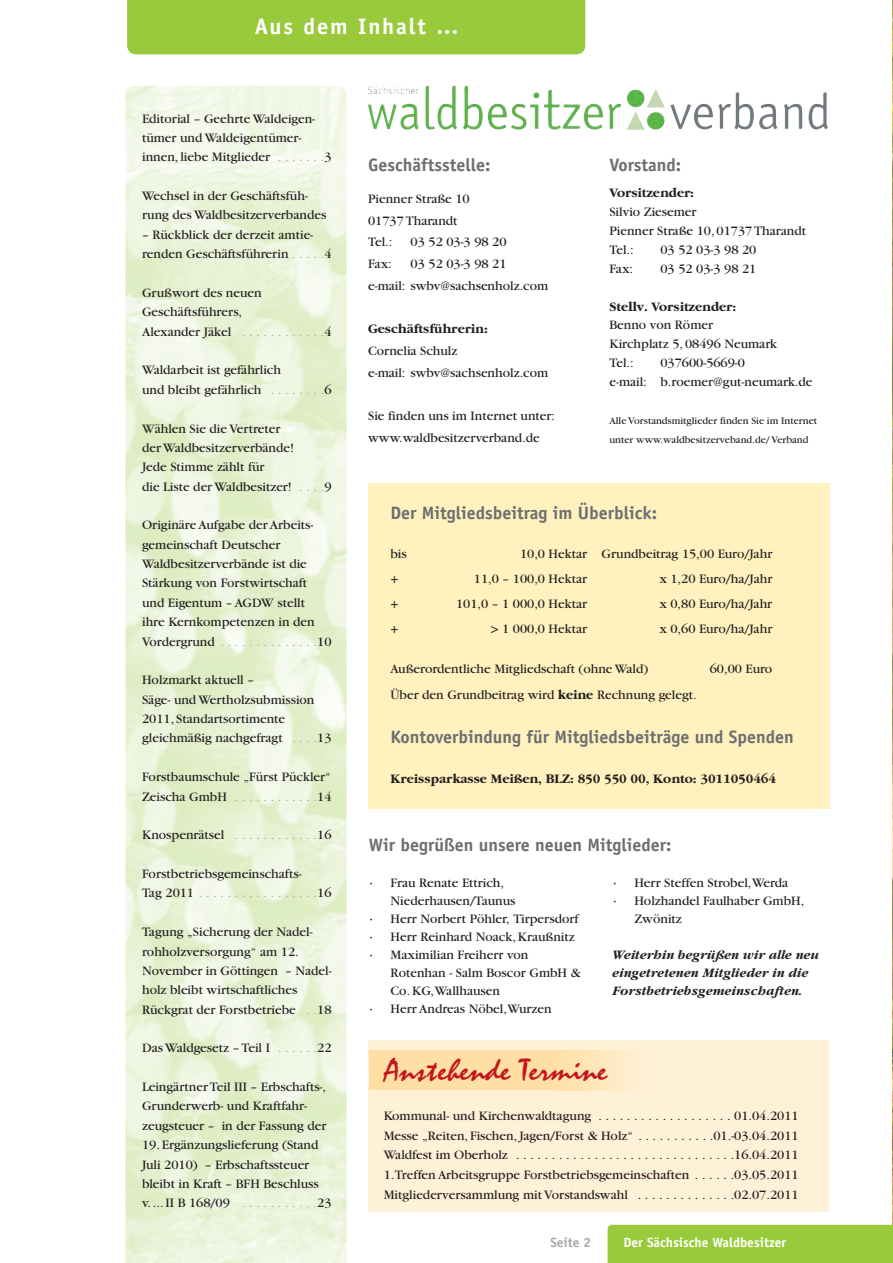
<style>
.page{position:relative;width:893px;height:1263px;background:#fff}
.page>*{position:absolute;margin:0;border:0;box-sizing:border-box;transform-origin:0 0}
.t1{font:30px "Mys Reg";color:#c4151c;scale:1.1 1}
.t2{font:700 22.5px "Officina Sans";letter-spacing:.085em;color:#fff}
.t3{font:700 18px "Officina Sans";color:#6d6e70}
.t4{font:13.5px/19.4px "Garamond";color:#231f20}
.t5{font:700 13.5px "Garamond";color:#231f20}
.t6{font:italic 700 13.5px/18px "Garamond";color:#231f20}
.t7{font:700 13.5px "Officina Sans";color:#fff}
.t8{font:700 13.5px "Officina Sans";color:#a7a9ac}
.t9{font:10.5px/18.9px "Garamond";color:#231f20}
.s1{color:#a7a9ac}
.s2{font-weight:700}
</style>
<div class="page">
<img style="left:892px;top:0;width:1px;height:1225px">
<div style="left:608px;top:1225px;width:285px;height:38px;background:#99ca3c"></div>
<div style="left:127px;top:0;width:458px;height:54px;background:#99ca3c"></div>
<img style="left:125px;top:86px;width:222px;height:1177px">
<img style="left:368px;top:86px;width:115px;height:44px">
<div style="left:368px;top:483px;width:461px;height:326px;background:#fff2be"></div>
<div style="left:369px;top:1040px;width:460px;height:172px;background:#fff1d8"></div>
<div style="left:369px;top:1050px;width:237px;height:40px;background:#ffdfa4"></div>
<div style="left:556px;top:1050px;width:92px;height:40px;background:linear-gradient(to right,#ffdfa5,#fff0d6)"></div>
<h2 class="t2" style="left:255px;top:18px;width:205px">Aus dem Inhalt …</h2>
<p class="t4" style="left:142px;top:110px;width:191px">Editorial – Geehrte Waldeigen&shy;tümer und Waldeigentümer&shy;innen, liebe Mitglieder <span class="s1">. . . . . . .</span>3</p>
<p class="t4" style="left:142px;top:187px;width:186px">Wechsel in der Geschäftsfüh&shy;rung des Waldbesitzerverbandes</p>
<p class="t4" style="left:142px;top:226px;width:191px">– Rückblick der derzeit amtie&shy;renden Geschäftsführerin <span class="s1">. . . . .</span>4</p>
<p class="t4" style="left:142px;top:284px;width:191px">Grußwort des neuen<br>Geschäftsführers,<br>Alexander Jäkel <span class="s1">. . . . . . . . . . . .</span>4</p>
<p class="t4" style="left:142px;top:362px;width:191px">Waldarbeit ist gefährlich<br>und bleibt gefährlich <span class="s1">. . . . . . . .</span>6</p>
<p class="t4" style="left:142px;top:420px;width:191px">Wählen Sie die Vertreter<br>der Waldbesitzerverbände!<br>Jede Stimme zählt für<br>die Liste der Waldbesitzer! <span class="s1">. . . .</span>9</p>
<p class="t4" style="left:142px;top:517px;width:191px">Originäre Aufgabe der Arbeits&shy;gemeinschaft Deutscher<br>Waldbesitzerverbände ist die<br>Stärkung von Forstwirtschaft und Eigentum – AGDW stellt<br>ihre Kernkompetenzen in den<br>Vordergrund <span class="s1">. . . . . . . . . . . . . .</span>10</p>
<p class="t4" style="left:142px;top:672px;width:191px">Holzmarkt aktuell –<br>Säge- und Wertholzsubmission<br>2011, Standartsortimente gleichmäßig nachgefragt <span class="s1">. . . .</span>13</p>
<p class="t4" style="left:142px;top:768px;width:191px">Forstbaumschule „Fürst Pückler“<br>Zeischa GmbH <span class="s1">. . . . . . . . . . . .</span>14</p>
<p class="t4" style="left:142px;top:827px;width:191px">Knospenrätsel <span class="s1">. . . . . . . . . . . .</span>16</p>
<p class="t4" style="left:142px;top:865px;width:191px">Forstbetriebsgemeinschafts-<br>Tag 2011 <span class="s1">. . . . . . . . . . . . . . . . .</span>16</p>
<p class="t4" style="left:142px;top:923px;width:191px">Tagung „Sicherung der Nadel&shy;rohholzversorgung“ am 12.<br>November in Göttingen – Nadel&shy;holz bleibt wirtschaftliches<br>Rückgrat der Forstbetriebe <span class="s1">. .</span>18</p>
<p class="t4" style="left:142px;top:1040px;width:191px">Das Waldgesetz – Teil I <span class="s1">. . . . . .</span>22</p>
<p class="t4" style="left:142px;top:1078px;width:186px">Leingärtner Teil III – Erbschafts-,<br>Grunderwerb- und Kraftfahr&shy;zeugsteuer – in der Fassung der</p>
<p class="t4" style="left:142px;top:1137px;width:191px">19. Ergänzungslieferung (Stand<br>Juli 2010) – Erbschaftssteuer bleibt in Kraft – BFH Beschluss<br>v. ... II B 168/09 <span class="s1">. . . . . . . . . . .</span>23</p>
<h3 class="t3" style="left:368px;top:158px;width:124px">Geschäftsstelle:</h3>
<p class="t4" style="left:368px;top:189px;width:103px;line-height:21.8px">Pienner Straße 10<br>01737 Tharandt<br>Tel.:</p>
<p class="t4" style="left:411px;top:234px;width:97px">03 52 03-3 98 20</p>
<h3 class="t3" style="left:609px;top:158px;width:73px">Vorstand:</h3>
<p class="t5" style="left:609px;top:188px;width:86px">Vorsitzender:</p>
<p class="t4" style="left:609px;top:204px;width:198px;line-height:18.9px">Silvio Ziesemer<br>Pienner Straße 10, 01737 Tharandt<br>Tel.:</p>
<p class="t4" style="left:660px;top:241px;width:97px">03 52 03-3 98 20</p>
<p class="t4" style="left:368px;top:254px;width:182px;line-height:21.8px;text-align:center">03 52 03-3 98 21<br>e-mail: swbv@sachsenholz.com</p>
<p class="t5" style="left:368px;top:324px;width:121px">Geschäftsführerin:</p>
<p class="t4" style="left:368px;top:341px;width:182px;line-height:21.8px">Cornelia Schulz<br>e-mail: swbv@sachsenholz.com</p>
<p class="t4" style="left:368px;top:406px;width:188px;line-height:21.8px">Sie finden uns im Internet unter: www.waldbesitzerverband.de</p>
<p class="t4" style="left:368px;top:255px;width:25px">Fax:</p>
<p class="t4" style="left:609px;top:260px;width:25px">Fax:</p>
<p class="t4" style="left:660px;top:260px;width:97px">03 52 03-3 98 21</p>
<p class="t5" style="left:609px;top:301px;width:128px">Stellv. Vorsitzender:</p>
<p class="t4" style="left:609px;top:317px;width:169px;line-height:18.9px">Benno von Römer<br>Kirchplatz 5, 08496 Neumark<br>Tel.:</p>
<p class="t4" style="left:609px;top:355px;width:205px;line-height:18.9px;text-indent:51px">037600-5669-0<br>e-mail: b.roemer@gut-neumark.de</p>
<p class="t9" style="left:609px;top:412px;width:209px">Alle Vorstandsmitglieder finden Sie im Internet unter www.waldbesitzerveband.de/ Verband</p>
<h3 class="t3" style="left:390px;top:505px;width:268px">Der Mitgliedsbeitrag im Überblick:</h3>
<p class="t4" style="left:390px;top:546px;width:18px">bis</p>
<p class="t4" style="left:520px;top:546px;width:254px">10,0 Hektar Grundbeitrag 15,00 Euro/Jahr</p>
<p class="t4" style="left:390px;top:571px;width:10px">+</p>
<p class="t4" style="left:474px;top:571px;width:115px">11,0 – 100,0 Hektar</p>
<p class="t4" style="left:659px;top:571px;width:114px">x 1,20 Euro/ha/Jahr</p>
<p class="t4" style="left:390px;top:596px;width:10px">+</p>
<p class="t4" style="left:456px;top:596px;width:133px">101,0 – 1 000,0 Hektar</p>
<p class="t4" style="left:659px;top:596px;width:114px">x 0,80 Euro/ha/Jahr</p>
<p class="t4" style="left:390px;top:621px;width:10px">+</p>
<p class="t4" style="left:490px;top:621px;width:98px">&gt; 1 000,0 Hektar</p>
<p class="t4" style="left:659px;top:621px;width:114px">x 0,60 Euro/ha/Jahr</p>
<p class="t4" style="left:390px;top:660px;width:259px">Außerordentliche Mitgliedschaft (ohne Wald)</p>
<p class="t4" style="left:710px;top:660px;width:64px">60,00 Euro</p>
<p class="t4" style="left:390px;top:686px;width:308px">Über den Grundbeitrag wird <span class="s2">keine</span> Rechnung gelegt.</p>
<h3 class="t3" style="left:390px;top:730px;width:405px">Kontoverbindung für Mitgliedsbeiträge und Spenden</h3>
<p class="t5" style="left:390px;top:774px;width:387px">Kreissparkasse Meißen, BLZ: 850 550 00, Konto: 3011050464</p>
<h3 class="t3" style="left:369px;top:838px;width:304px">Wir begrüßen unsere neuen Mitglieder:</h3>
<p class="t4" style="left:369px;top:874px;width:136px">· Frau Renate Ettrich,</p>
<p class="t4" style="left:391px;top:892px;width:126px">Niederhausen/Taunus</p>
<p class="t4" style="left:369px;top:910px;width:211px">· Herr Norbert Pöhler, Tirpersdorf</p>
<p class="t4" style="left:369px;top:928px;width:207px">· Herr Reinhard Noack, Kraußnitz</p>
<p class="t4" style="left:369px;top:946px;width:161px">· Maximilian Freiherr von</p>
<p class="t4" style="left:391px;top:964px;width:191px">Rotenhan - Salm Boscor GmbH &amp;</p>
<p class="t4" style="left:391px;top:982px;width:111px">Co. KG,Wallhausen</p>
<p class="t4" style="left:369px;top:1000px;width:184px">· Herr Andreas Nöbel,Wurzen</p>
<p class="t4" style="left:613px;top:874px;width:177px">· Herr Steffen Strobel,Werda</p>
<p class="t4" style="left:613px;top:892px;width:193px">· Holzhandel Faulhaber GmbH,</p>
<p class="t4" style="left:634px;top:910px;width:49px">Zwönitz</p>
<p class="t6" style="left:613px;top:947px;width:208px">Weiterhin begrüßen wir alle neu eingetretenen Mitglieder in die<br>Forstbetriebsgemeinschaften.</p>
<h1 class="t1" style="left:384px;top:1052px;width:205px">Anstehende Termine</h1>
<p class="t4" style="left:384px;top:1107px;width:416px;line-height:19.8px;text-align:justify">Kommunal- und Kirchenwaldtagung . . . . . . . . . . . . . . . . . . . 01.04.2011<br>Messe „Reiten, Fischen, Jagen/Forst &amp; Holz“ . . . . . . . . . . .01.-03.04.2011<br>Waldfest im Oberholz . . . . . . . . . . . . . . . . . . . . . . . . . . . . . . .16.04.2011<br>1.Treffen Arbeitsgruppe Forstbetriebsgemeinschaften . . . . . .03.05.2011<br>Mitgliederversammlung mit Vorstandswahl . . . . . . . . . . . . . .02.07.2011</p>
<p class="t8" style="left:550px;top:1237px;width:42px">Seite 2</p>
<p class="t7" style="left:623px;top:1237px;width:164px">Der Sächsische Waldbesitzer</p>
</div>
